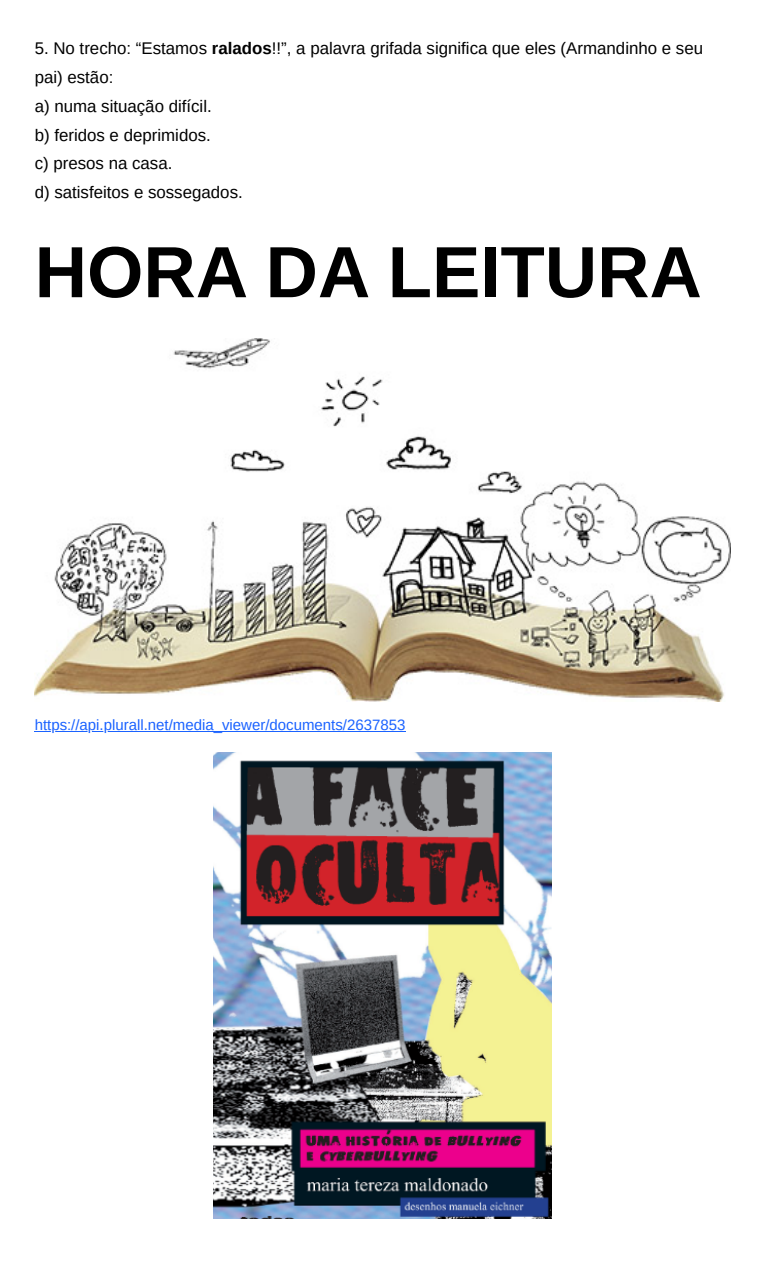
<style>
.page{position:relative;width:765px;height:1262px;background:#fff}
.page>*{position:absolute;margin:0;border:0;box-sizing:border-box;transform-origin:0 0}
.t1{font:700 72.5px "Arimo";color:#000}
.t2{font:16.88px/28.8px "Arimo";color:#000}
.t3{font:15px "Arimo";color:#1a62ff}
.s1{font-weight:700}
</style>
<div class="page">
<img style="left:35px;top:338px;width:695px;height:363px">
<hr style="left:35px;top:731px;width:371px;height:1px;background:#1a62ff">
<img style="left:214px;top:753px;width:337px;height:466px">
<p class="t2" style="left:35px;top:34px;width:670px">5. No trecho: “Estamos <span class="s1">ralados</span>!!”, a palavra grifada significa que eles (Armandinho e seu pai) estão:<br>a) numa situação difícil.<br>b) feridos e deprimidos.<br>c) presos na casa.<br>d) satisfeitos e sossegados.</p>
<h1 class="t1" style="left:35px;top:232px;width:669px">HORA DA LEITURA</h1>
<p class="t3" style="left:35px;top:717px;width:372px">https://api.plurall.net/media_viewer/documents/2637853</p>
</div>
